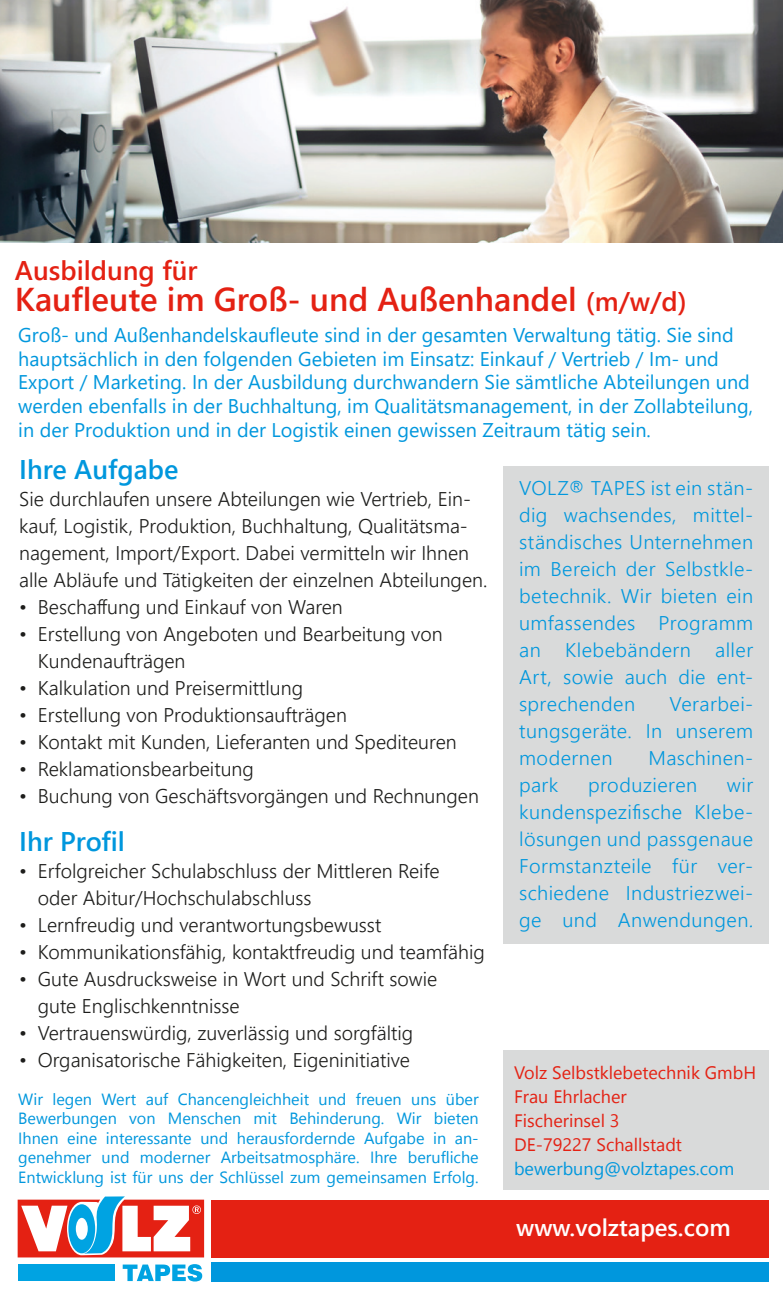
<style>
.page{position:relative;width:783px;height:1293px;background:#fff}
.page>*{position:absolute;margin:0;border:0;box-sizing:border-box;transform-origin:0 0}
.t1{font:600 33px "Segoe UI";color:#e42113}
.t2{font:600 27px "Segoe UI";color:#0097dd}
.t3{font:600 27px "Segoe UI";color:#e42113}
.t4{font:600 24px "Segoe UI";color:#fff}
.t5{font:300 19.8px/27px "Segoe UI";color:#1d1d1b}
.t6{font:300 19.8px/27px "Segoe UI";letter-spacing:.02em;color:#0097dd;text-align:justify}
.t7{font:19.8px/23.7px "Segoe UI";color:#0097dd}
.t8{font:18px "Segoe UI Symbol";color:#e42113}
.t9{font:18px "Segoe UI Symbol";color:#0097dd}
.t10{font:16.2px "Segoe UI Symbol";color:#0097dd}
.s1{font-size:27px}
.s2{font-style:italic}
</style>
<div class="page">
<div style="left:503px;top:466px;width:266px;height:478px;background:#d9dada"></div>
<div style="left:503px;top:1050px;width:266px;height:139px;background:#d9dada"></div>
<svg style="left:18px;top:1196px;width:186px;height:61px"></svg>
<div style="left:18px;top:1264px;width:96px;height:17px;background:#00a3e2"></div>
<svg style="left:123px;top:1264px;width:79px;height:17px"></svg>
<div style="left:212px;top:1199px;width:557px;height:58px;background:#e42113"></div>
<div style="left:212px;top:1262px;width:557px;height:19px;background:#0097dd"></div>
<img style="left:0;top:0;width:782px;height:242px">
<h2 class="t3" style="left:15px;top:245px;width:184px">Ausbildung für</h2>
<h1 class="t1" style="left:15px;top:268px;width:673px">Kaufleute im Groß- und Außenhandel <span class="s1">(m/w/d)</span></h1>
<p class="t7" style="left:18px;top:321px;width:736px">Groß- und Außenhandelskaufleute sind in der gesamten Verwaltung tätig. Sie sind hauptsächlich in den folgenden Gebieten im Einsatz: Einkauf / Vertrieb / Im- und Export / Marketing. In der Ausbildung durchwandern Sie sämtliche Abteilungen und werden ebenfalls in der Buchhaltung, im Qualitätsmanagement, in der Zollabteilung, in der Produktion und in der Logistik einen gewissen Zeitraum tätig sein.</p>
<h2 class="t2" style="left:19px;top:444px;width:161px">Ihre Aufgabe</h2>
<p class="t5" style="left:19px;top:484px;width:469px">Sie durchlaufen unsere Abteilungen wie Vertrieb, Ein&shy;kauf, Logistik, Produktion, Buchhaltung, Qualitätsma&shy;nagement, Import/Export. Dabei vermitteln wir Ihnen alle Abläufe und Tätigkeiten der einzelnen Abteilungen.</p>
<p class="t5" style="left:19px;top:592px;width:325px">• Beschaffung und Einkauf von Waren</p>
<p class="t5" style="left:38px;top:619px;width:406px;text-indent:-19px">• Erstellung von Angeboten und Bearbeitung von<br>Kundenaufträgen</p>
<p class="t5" style="left:19px;top:673px;width:285px">• Kalkulation und Preisermittlung</p>
<p class="t5" style="left:19px;top:700px;width:329px">• Erstellung von Produktionsaufträgen</p>
<p class="t5" style="left:19px;top:727px;width:439px">• Kontakt mit Kunden, Lieferanten und Spediteuren</p>
<p class="t5" style="left:19px;top:754px;width:236px">• Reklamationsbearbeitung</p>
<p class="t5" style="left:19px;top:781px;width:461px">• Buchung von Geschäftsvorgängen und Rechnungen</p>
<h2 class="t2" style="left:19px;top:815px;width:107px">Ihr Profil</h2>
<p class="t5" style="left:38px;top:855px;width:403px;text-indent:-19px">• Erfolgreicher Schulabschluss der Mittleren Reife oder Abitur/Hochschulabschluss</p>
<p class="t5" style="left:19px;top:909px;width:363px">• Lernfreudig und verantwortungsbewusst</p>
<p class="t5" style="left:19px;top:936px;width:467px">• Kommunikationsfähig, kontaktfreudig und teamfähig</p>
<p class="t5" style="left:38px;top:963px;width:401px;text-indent:-19px">• Gute Ausdrucksweise in Wort und Schrift sowie gute Englischkenntnisse</p>
<p class="t5" style="left:19px;top:1017px;width:395px">• Vertrauenswürdig, zuverlässig und sorgfältig</p>
<p class="t5" style="left:19px;top:1044px;width:392px">• Organisatorische Fähigkeiten, Eigeninitiative</p>
<p class="t10" style="left:205px;top:1089px;width:49px">■ ■●</p>
<p class="t10" style="left:303px;top:1089px;width:35px">▼ ◆■</p>
<p class="t10" style="left:375px;top:1089px;width:82px">◆ ■ ◆■▲ ✓</p>
<p class="t10" style="left:71px;top:1109px;width:86px">◆■ ■ ❖□■</p>
<p class="t10" style="left:320px;top:1109px;width:53px">■ ◆■</p>
<p class="t10" style="left:80px;top:1128px;width:46px">■ ■▼</p>
<p class="t10" style="left:147px;top:1128px;width:73px">▲▲ ■▼ ◆■</p>
<p class="t10" style="left:268px;top:1128px;width:32px">◆▲ □</p>
<p class="t10" style="left:36px;top:1148px;width:11px">■</p>
<p class="t10" style="left:259px;top:1148px;width:58px">▼▲ ▼ □▲</p>
<p class="t10" style="left:72px;top:1167px;width:113px">●◆■ ▲▼ ✓ ◆■▲</p>
<p class="t10" style="left:245px;top:1167px;width:63px">●✓▲▲ ● ◆</p>
<p class="t10" style="left:417px;top:1167px;width:49px">■ □●</p>
<p class="t6" style="left:519px;top:472px;width:235px">VOLZ® TAPES ist ein stän&shy;dig wachsendes, mittel&shy;ständisches Unternehmen im Bereich der Selbstkle&shy;betechnik. Wir bieten ein umfassendes Programm an Klebebändern aller Art, sowie auch die ent&shy;sprechenden</p>
<p class="t6" style="left:519px;top:688px;width:235px;text-indent:150px">Verarbei&shy;tungsgeräte. In unserem modernen</p>
<p class="t6" style="left:648px;top:742px;width:106px">Maschinen-</p>
<p class="t6" style="left:519px;top:769px;width:41px">park</p>
<p class="t6" style="left:588px;top:769px;width:111px">produzieren</p>
<p class="t6" style="left:519px;top:769px;width:241px;text-align:left;text-indent:208px">wir kundenspezifische Klebe&shy;lösungen und passgenaue<br>Formstanzteile für ver&shy;schiedene Industriezwei&shy;ge und Anwendungen<span class="s2">.</span></p>
<p class="t8" style="left:571px;top:1061px;width:43px">●▲▼●</p>
<p class="t8" style="left:527px;top:1109px;width:94px">▲ ■▲● ✓</p>
<p class="t8" style="left:633px;top:1133px;width:50px">●●▲▼ ▼</p>
<p class="t9" style="left:621px;top:1157px;width:39px">❖□● ▼</p>
<p class="t4" style="left:516px;top:1205px;width:216px">www.volztapes.com</p>
</div>
